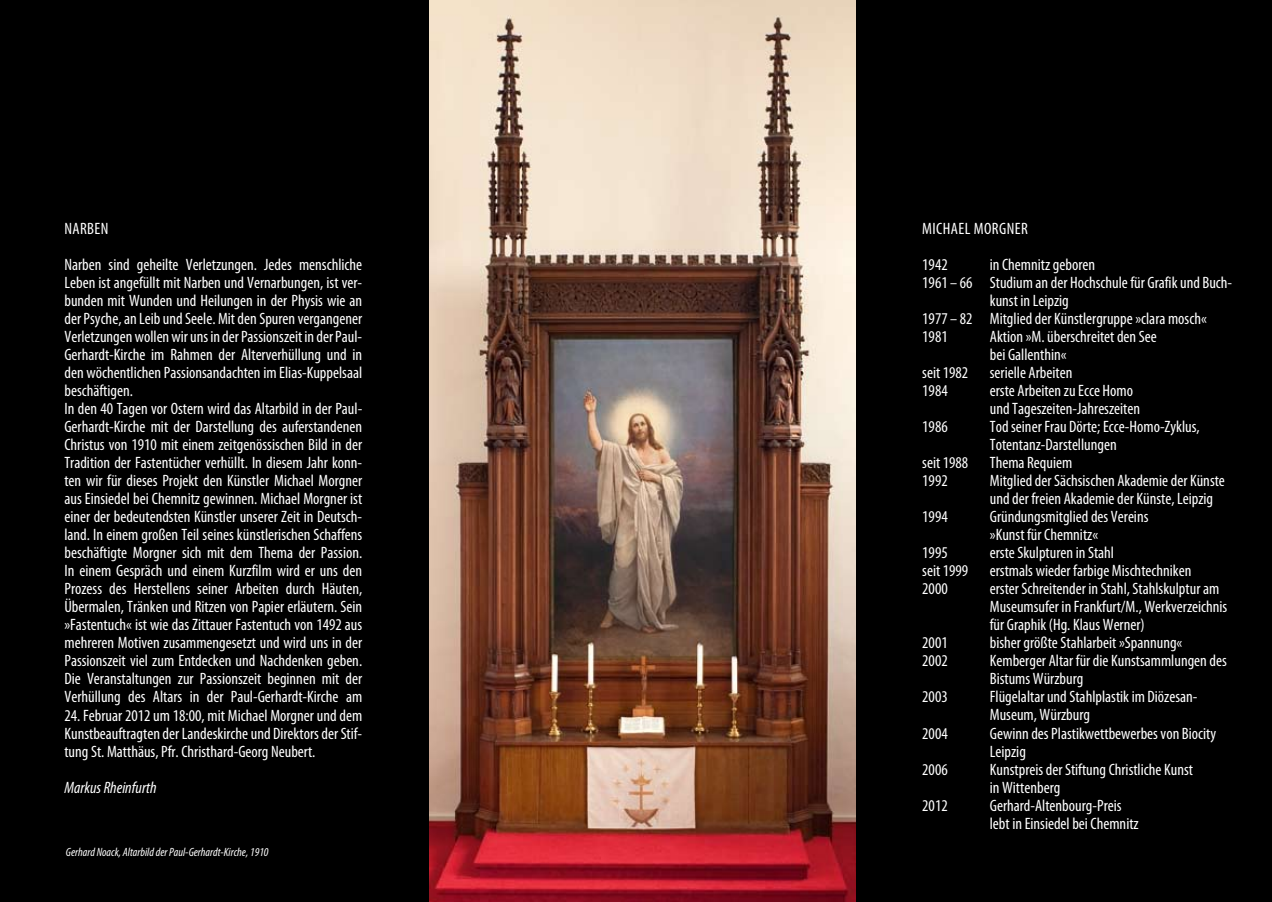
<style>
.page{position:relative;width:1272px;height:902px;background:#fff}
.page>*{position:absolute;margin:0;border:0;box-sizing:border-box;transform-origin:0 0}
.t1{font:condensed 16.5px/18px "Myriad Pro";color:#fff}
.t2{font:condensed 16.5px/36px "Myriad Pro";letter-spacing:.025em;color:#fff}
.t3{font:italic condensed 16.5px "Myriad Pro";color:#fff}
.t4{font:italic condensed 12px "Myriad Pro";color:#fff}
</style>
<div class="page">
<div style="left:0;top:0;width:1271px;height:901px;background:#000"></div>
<img style="left:429px;top:0;width:426px;height:901px">
<p class="t1" style="left:64px;top:210px;width:299px;line-height:36px">NARBEN<br>Narben sind geheilte Verletzungen. Jedes menschliche</p>
<p class="t1" style="left:64px;top:273px;width:299px">Leben ist angefüllt mit Narben und Vernarbungen, ist ver&shy;bunden mit Wunden und Heilungen in der Physis wie an der Psyche, an Leib und Seele. Mit den Spuren vergangener Verletzungen wollen wir uns in der Passionszeit in der Paul-Gerhardt-Kirche im Rahmen der Alterverhüllung und in den wöchentlichen Passionsandachten im Elias-Kuppelsaal beschäftigen.<br>In den 40 Tagen vor Ostern wird das Altarbild in der Paul-Gerhardt-Kirche mit der Darstellung des auferstandenen Christus von 1910 mit einem zeitgenössischen Bild in der Tradition der Fastentücher verhüllt. In diesem Jahr konn&shy;ten wir für dieses Projekt den Künstler Michael Morgner aus Einsiedel bei Chemnitz gewinnen. Michael Morgner ist einer der bedeutendsten Künstler unserer Zeit in Deutsch&shy;land. In einem großen Teil seines künstlerischen Schaffens beschäftigte Morgner sich mit dem Thema der Passion.<br>In einem Gespräch und einem Kurzfilm wird er uns den Prozess des Herstellens seiner Arbeiten durch Häuten, Übermalen, Tränken und Ritzen von Papier erläutern. Sein »Fastentuch« ist wie das Zittauer Fastentuch von 1492 aus mehreren Motiven zusammengesetzt und wird uns in der Passionszeit viel zum Entdecken und Nachdenken geben.<br>Die Veranstaltungen zur Passionszeit beginnen mit der Verhüllung des Altars in der Paul-Gerhardt-Kirche am</p>
<p class="t1" style="left:64px;top:705px;width:299px;text-align:justify">24. Februar 2012 um 18:00, mit Michael Morgner und dem Kunstbeauftragten der Landeskirche und Direktors der Stif&shy;tung St. Matthäus, Pfr. Christhard-Georg Neubert.</p>
<p class="t3" style="left:64px;top:777px;width:94px">Markus Rheinfurth</p>
<p class="t4" style="left:66px;top:844px;width:204px">Gerhard Noack, Altarbild der Paul-Gerhardt-Kirche, 1910</p>
<p class="t2" style="left:922px;top:210px;width:107px">MICHAEL MORGNER<br>1942</p>
<p class="t1" style="left:989px;top:255px;width:107px">in Chemnitz geboren</p>
<p class="t1" style="left:922px;top:273px;width:311px">1961 – 66 Studium an der Hochschule für Grafik und Buch-</p>
<p class="t1" style="left:989px;top:291px;width:81px">kunst in Leipzig</p>
<p class="t1" style="left:922px;top:309px;width:286px">1977 – 82 Mitglied der Künstlergruppe »clara mosch«</p>
<p class="t1" style="left:922px;top:327px;width:27px">1981</p>
<p class="t1" style="left:989px;top:327px;width:168px">Aktion »M. überschreitet den See bei Gallenthin«</p>
<p class="t1" style="left:922px;top:363px;width:48px">seit 1982</p>
<p class="t1" style="left:989px;top:363px;width:84px">serielle Arbeiten</p>
<p class="t1" style="left:922px;top:381px;width:27px">1984</p>
<p class="t1" style="left:989px;top:381px;width:152px">erste Arbeiten zu Ecce Homo und Tageszeiten-Jahreszeiten</p>
<p class="t1" style="left:922px;top:417px;width:27px">1986</p>
<p class="t1" style="left:989px;top:417px;width:211px">Tod seiner Frau Dörte; Ecce-Homo-Zyklus,<br>Totentanz-Darstellungen</p>
<p class="t1" style="left:922px;top:453px;width:48px">seit 1988</p>
<p class="t1" style="left:989px;top:453px;width:84px">Thema Requiem</p>
<p class="t1" style="left:922px;top:471px;width:27px">1992</p>
<p class="t1" style="left:989px;top:471px;width:237px">Mitglied der Sächsischen Akademie der Künste und der freien Akademie der Künste, Leipzig</p>
<p class="t1" style="left:922px;top:507px;width:27px">1994</p>
<p class="t1" style="left:989px;top:507px;width:160px">Gründungsmitglied des Vereins »Kunst für Chemnitz«</p>
<p class="t1" style="left:922px;top:543px;width:27px">1995</p>
<p class="t1" style="left:989px;top:543px;width:126px">erste Skulpturen in Stahl</p>
<p class="t1" style="left:922px;top:561px;width:48px">seit 1999</p>
<p class="t1" style="left:989px;top:561px;width:203px">erstmals wieder farbige Mischtechniken</p>
<p class="t1" style="left:922px;top:579px;width:27px">2000</p>
<p class="t1" style="left:989px;top:579px;width:239px">erster Schreitender in Stahl, Stahlskulptur am<br>Museumsufer in Frankfurt/M., Werkverzeichnis für Graphik (Hg. Klaus Werner)</p>
<p class="t1" style="left:922px;top:633px;width:27px">2001</p>
<p class="t1" style="left:989px;top:633px;width:194px">bisher größte Stahlarbeit »Spannung«</p>
<p class="t1" style="left:922px;top:651px;width:27px">2002</p>
<p class="t1" style="left:989px;top:651px;width:238px">Kemberger Altar für die Kunstsammlungen des<br>Bistums Würzburg</p>
<p class="t1" style="left:922px;top:687px;width:27px">2003</p>
<p class="t1" style="left:989px;top:687px;width:209px">Flügelaltar und Stahlplastik im Diözesan-<br>Museum, Würzburg</p>
<p class="t1" style="left:922px;top:723px;width:27px">2004</p>
<p class="t1" style="left:989px;top:723px;width:228px">Gewinn des Plastikwettbewerbes von Biocity<br>Leipzig</p>
<p class="t1" style="left:922px;top:759px;width:27px">2006</p>
<p class="t1" style="left:989px;top:759px;width:205px">Kunstpreis der Stiftung Christliche Kunst in Wittenberg</p>
<p class="t1" style="left:922px;top:795px;width:27px">2012</p>
<p class="t1" style="left:989px;top:795px;width:150px">Gerhard-Altenbourg-Preis lebt in Einsiedel bei Chemnitz</p>
</div>
